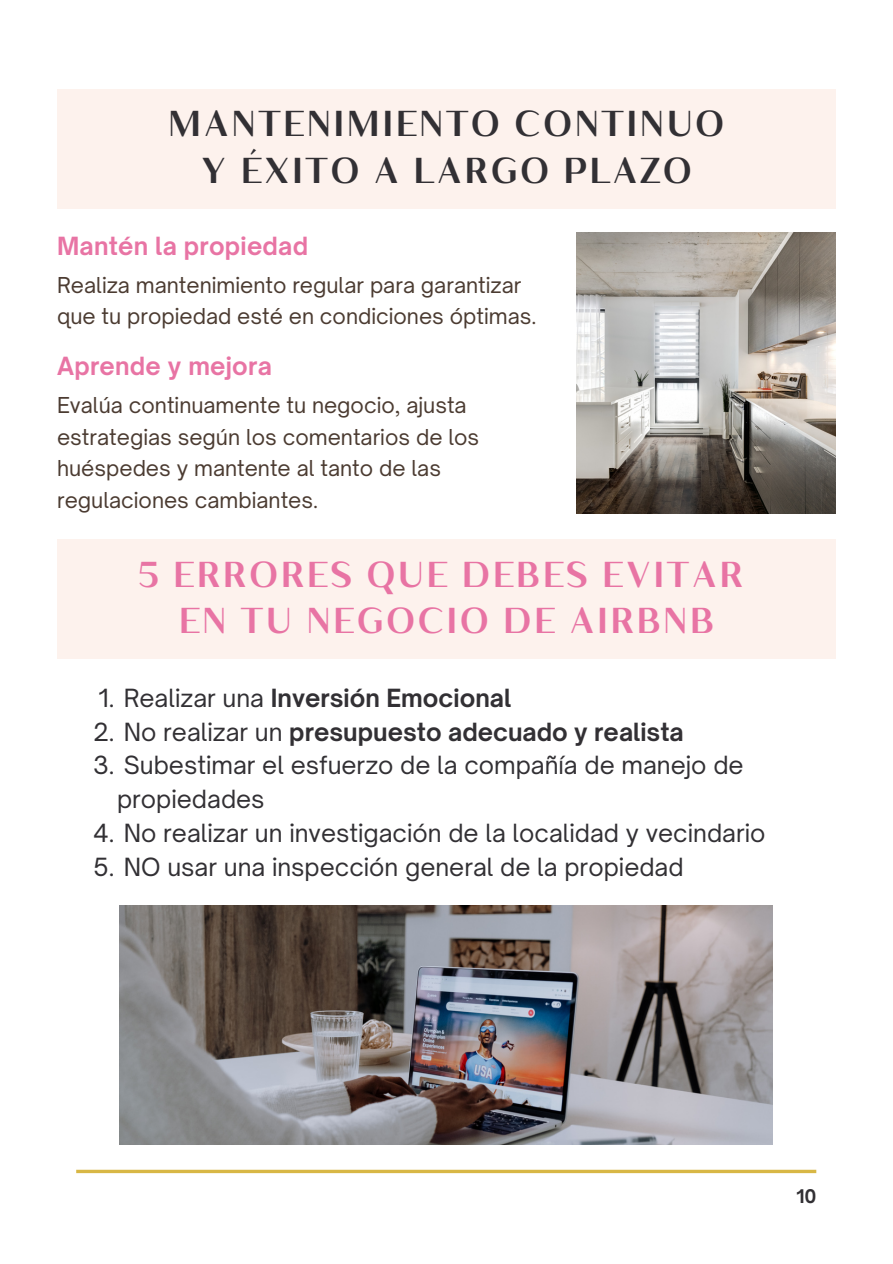
<style>
.page{position:relative;width:893px;height:1264px;background:#fff}
.page>*{position:absolute;margin:0;border:0;box-sizing:border-box;transform-origin:0 0}
.t1{font:600 36px "Kulachat HC";letter-spacing:.05em;color:#e874a4}
.t2{font:600 36px "Kulachat HC";letter-spacing:.05em;color:#323034}
.t3{font:24px/33.8px "Open Sauce One";color:#323034}
.t4{font:700 24px "Open Sauce One";color:#323034}
.t5{font:700 24px "Open Sauce One";letter-spacing:.01em;color:#e874a4}
.t6{font:21px/31.5px "Open Sauce One";color:#4b3b31}
.t7{font:700 18px "Open Sauce One";color:#323034}
.s1{font-weight:400}
</style>
<div class="page">
<img style="left:577px;top:232px;width:258px;height:281px">
<div style="left:57px;top:89px;width:778px;height:120px;background:#fdf2ed"></div>
<svg style="left:76px;top:1169px;width:740px;height:4px;fill:#d8b745"></svg>
<div style="left:57px;top:539px;width:778px;height:120px;background:#fdf2ed"></div>
<img style="left:119px;top:905px;width:653px;height:239px">
<p class="t2" style="left:168px;top:111px;width:558px">MANTENIMIENTO CONTINUO</p>
<p class="t2" style="left:200px;top:157px;width:493px">Y ÉXITO A LARGO PLAZO</p>
<p class="t5" style="left:57px;top:231px;width:252px">Mantén la propiedad</p>
<p class="t6" style="left:57px;top:269px;width:481px">Realiza mantenimiento regular para garantizar que tu propiedad esté en condiciones óptimas.</p>
<p class="t5" style="left:57px;top:351px;width:216px">Aprende y mejora</p>
<p class="t6" style="left:57px;top:389px;width:423px">Evalúa continuamente tu negocio, ajusta estrategias según los comentarios de los huéspedes y mantente al tanto de las regulaciones cambiantes.</p>
<p class="t1" style="left:137px;top:561px;width:607px">5 ERRORES QUE DEBES EVITAR</p>
<p class="t1" style="left:178px;top:607px;width:537px">EN TU NEGOCIO DE AIRBNB</p>
<p class="t4" style="left:99px;top:683px;width:414px"><span class="s1">1. Realizar una</span> Inversión Emocional</p>
<p class="t4" style="left:93px;top:716px;width:591px"><span class="s1">2. No realizar un</span> presupuesto adecuado y realista</p>
<p class="t3" style="left:117px;top:748px;width:628px;text-indent:-24px">3. Subestimar el esfuerzo de la compañía de manejo de propiedades</p>
<p class="t3" style="left:93px;top:815px;width:673px">4. No realizar un investigación de la localidad y vecindario</p>
<p class="t3" style="left:93px;top:849px;width:591px">5. NO usar una inspección general de la propiedad</p>
<p class="t7" style="left:796px;top:1184px;width:22px">10</p>
</div>
